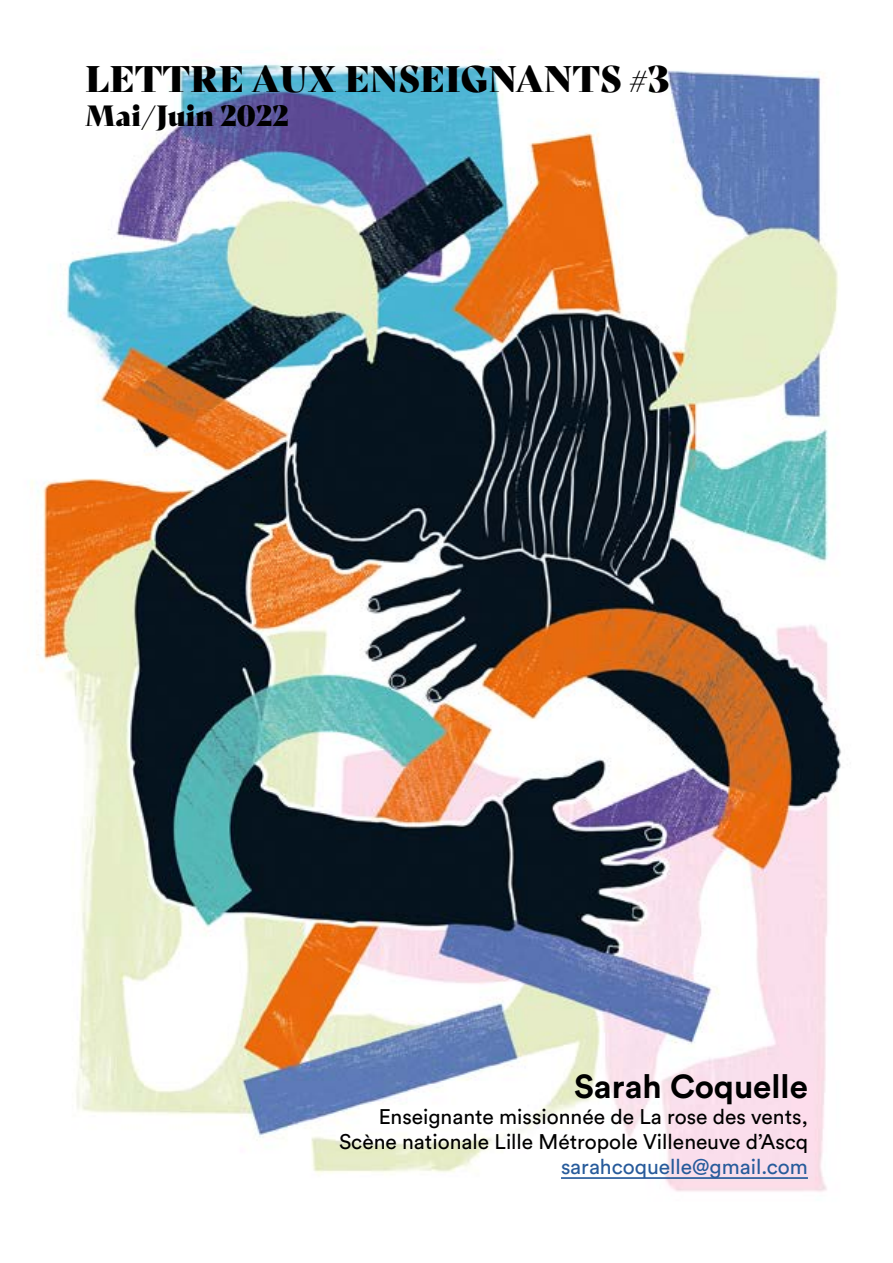
<style>
.page{position:relative;width:893px;height:1263px;background:#fff}
.page>*{position:absolute;margin:0;border:0;box-sizing:border-box;transform-origin:0 0}
.t1{font:36px "Bely Display W00";color:#000}
.t2{font:700 33px "Circular Std";color:#000}
.t3{font:28.5px "Bely Display W00";color:#000}
.t4{font:21px/25.2px "Circular Std";color:#000;text-align:right}
.t5{font:21px "Circular Std";color:#275b9b}
</style>
<div class="page">
<img style="left:31px;top:64px;width:810px;height:1128px">
<hr style="left:561px;top:1177px;width:247px;height:2px;background:#275b9b">
<h1 class="t1" style="left:85px;top:50px;width:586px">LETTRE AUX ENSEIGNANTS #3</h1>
<h3 class="t3" style="left:85px;top:93px;width:205px">Mai/Juin 2022</h3>
<h2 class="t2" style="left:574px;top:1065px;width:235px">Sarah Coquelle</h2>
<p class="t4" style="left:339px;top:1103px;width:470px">Enseignante missionnée de La rose des vents,<br>Scène nationale Lille Métropole Villeneuve d’Ascq</p>
<p class="t5" style="left:561px;top:1154px;width:248px">sarahcoquelle@gmail.com</p>
</div>
